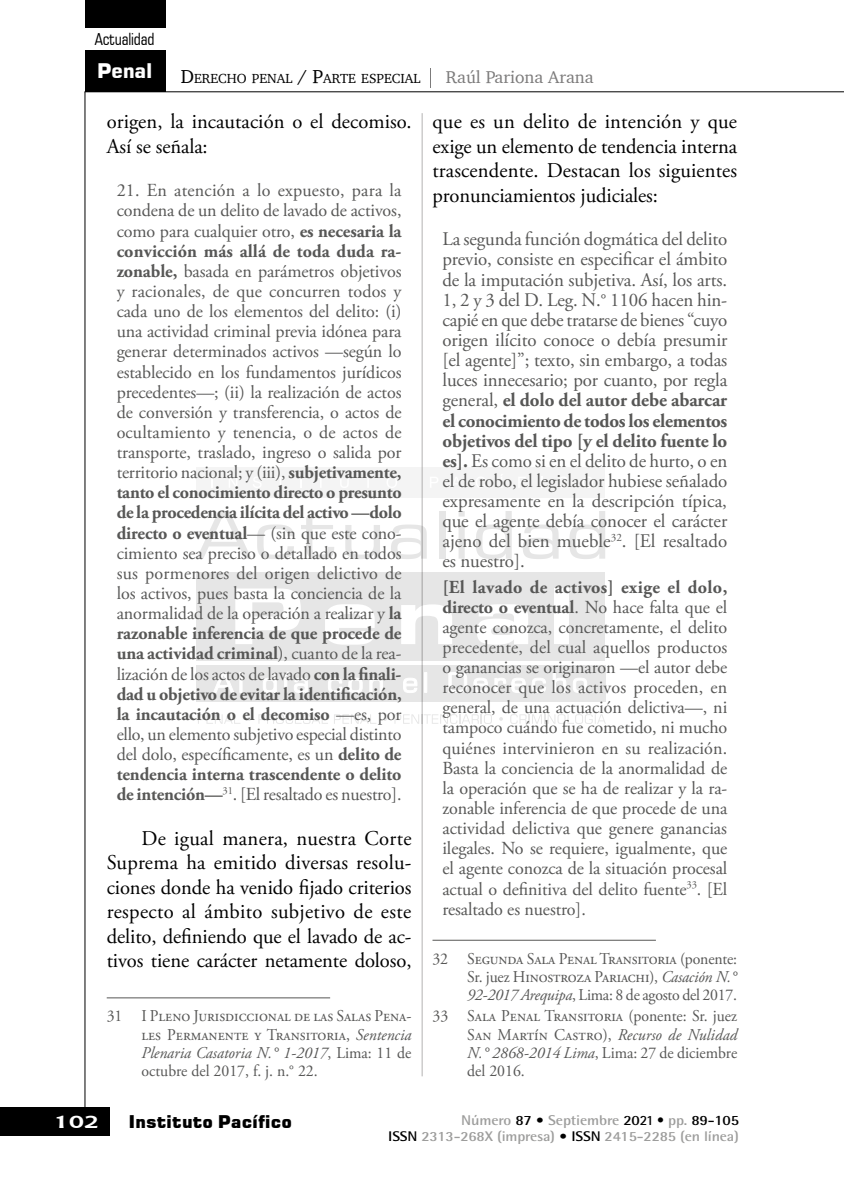
<style>
.page{position:relative;width:844px;height:1191px;background:#fff}
.page>*{position:absolute;margin:0;border:0;box-sizing:border-box;transform-origin:0 0}
.t1{font:21px/24.5px "Adobe Garamond Pro";color:#000;text-align:justify}
.t2{font:700 20.12px "Square 721 BT";letter-spacing:-.01em;color:#fff}
.t3{font:19.25px/20.1px "Adobe Garamond Pro";letter-spacing:-.005em;color:#575756;text-align:justify}
.t4{font:18.38px/20.1px "Adobe Garamond Pro";letter-spacing:-.005em;color:#575756;text-align:justify}
.t5{font:17.5px "Square 721 Blk";color:#000}
.t6{font:17.5px "Charter";color:#7c7b7b}
.t7{font:700 17.5px "Chianti BT";color:#fff;scale:1.45 1}
.t8{font:condensed 16.62px "Square 721 BT";letter-spacing:-.01em;color:#000}
.t9{font:16.45px/18.4px "Adobe Garamond Pro";color:#575756;text-align:justify;scale:.96 1}
.t10{font:700 14.17px "Rotis Semi Sans Std";letter-spacing:-.01em;color:#9d9d9c;scale:1.1 1}
.t11{font:700 14px "Rotis Semi Sans Std";letter-spacing:-.01em;color:#9d9d9c;scale:1.1 1}
.t12{font:13.47px "Charter";color:#000}
.s1{font-size:19.25px}
.s2{font-weight:700}
.s3{font-style:italic}
.s4{font-size:18.38px}
.s5{color:#000}
.s6{font-family:"Rotis Sans Serif Std";color:#000}
</style>
<div class="page">
<div style="left:0;top:1107px;width:109px;height:29px;background:#000"></div>
<hr style="left:84px;top:92px;width:1px;height:1015px;background:#000">
<hr style="left:84px;top:91px;width:759px;height:1px;background:#000">
<div style="left:85px;top:51px;width:80px;height:41px;background:#000"></div>
<div style="left:85px;top:0;width:80px;height:27px;background:#000"></div>
<hr style="left:421px;top:113px;width:1px;height:963px;background:#b3b2b2">
<svg style="left:430px;top:68px;width:1px;height:20px"></svg>
<svg style="left:198px;top:714px;width:42px;height:10px"></svg>
<svg style="left:247px;top:717px;width:4px;height:4px"></svg>
<svg style="left:258px;top:714px;width:70px;height:10px"></svg>
<svg style="left:334px;top:714px;width:42px;height:10px"></svg>
<svg style="left:383px;top:717px;width:4px;height:4px"></svg>
<svg style="left:394px;top:714px;width:98px;height:10px"></svg>
<svg style="left:499px;top:717px;width:4px;height:4px"></svg>
<svg style="left:510px;top:712px;width:95px;height:12px"></svg>
<svg style="left:197px;top:511px;width:54px;height:47px"></svg>
<svg style="left:257px;top:524px;width:37px;height:35px"></svg>
<svg style="left:301px;top:517px;width:33px;height:42px"></svg>
<svg style="left:345px;top:525px;width:35px;height:34px"></svg>
<svg style="left:391px;top:524px;width:35px;height:35px"></svg>
<div style="left:439px;top:511px;width:6px;height:47px;background:#e6e6e6"></div>
<svg style="left:458px;top:511px;width:6px;height:47px"></svg>
<svg style="left:476px;top:511px;width:35px;height:48px"></svg>
<svg style="left:523px;top:524px;width:35px;height:35px"></svg>
<svg style="left:569px;top:511px;width:36px;height:48px"></svg>
<div style="left:196px;top:573px;width:409px;height:88px;background:#e6e6e6"></div>
<div style="left:196px;top:467px;width:409px;height:30px;background:#f4f4f4"></div>
<svg style="left:235px;top:588px;width:66px;height:56px"></svg>
<svg style="left:325px;top:604px;width:49px;height:40px"></svg>
<svg style="left:401px;top:604px;width:51px;height:40px"></svg>
<svg style="left:477px;top:604px;width:51px;height:40px"></svg>
<div style="left:554px;top:588px;width:15px;height:56px;background:#fff"></div>
<svg style="left:211px;top:477px;width:2px;height:11px"></svg>
<svg style="left:229px;top:477px;width:8px;height:10px"></svg>
<svg style="left:277px;top:477px;width:7px;height:10px"></svg>
<svg style="left:430px;top:477px;width:8px;height:10px"></svg>
<div style="left:196px;top:665px;width:409px;height:37px;background:#e6e6e6"></div>
<svg style="left:213px;top:672px;width:21px;height:20px"></svg>
<hr style="left:240px;top:672px;width:2px;height:20px;background:#fff">
<svg style="left:263px;top:672px;width:13px;height:21px"></svg>
<svg style="left:283px;top:672px;width:24px;height:21px"></svg>
<svg style="left:328px;top:678px;width:14px;height:15px"></svg>
<svg style="left:348px;top:678px;width:14px;height:15px"></svg>
<svg style="left:369px;top:678px;width:13px;height:14px"></svg>
<svg style="left:403px;top:678px;width:14px;height:15px"></svg>
<hr style="left:424px;top:672px;width:3px;height:20px;background:#fff">
<svg style="left:448px;top:672px;width:19px;height:20px"></svg>
<svg style="left:473px;top:678px;width:14px;height:15px"></svg>
<svg style="left:494px;top:678px;width:31px;height:15px"></svg>
<svg style="left:532px;top:678px;width:13px;height:15px"></svg>
<svg style="left:553px;top:672px;width:13px;height:20px"></svg>
<svg style="left:573px;top:678px;width:13px;height:15px"></svg>
<hr style="left:107px;top:997px;width:223px;height:1px;background:#575756">
<hr style="left:432px;top:940px;width:223px;height:1px;background:#575756">
<p class="t8" style="left:95px;top:29px;width:61px">Actualidad</p>
<p class="t2" style="left:97px;top:59px;width:57px">Penal</p>
<p class="t12" style="left:181px;top:67px;width:241px"><span class="s1">D</span>ERECHO PENAL <span class="s1">/ P</span>ARTE ESPECIAL</p>
<p class="t1" style="left:107px;top:110px;width:306px">origen, la incautación o el decomiso.<br>Así se señala:</p>
<p class="t4" style="left:117px;top:181px;width:286px">21. En atención a lo expuesto, para la condena de un delito de lavado de activos, como para cualquier otro, <span class="s2">es necesaria la convicción más allá de toda duda ra&shy;zonable,</span> basada en parámetros objetivos y racionales, de que concurren todos y cada uno de los elementos del delito: (i) una actividad criminal previa idónea para generar determinados activos —según lo establecido en los fundamentos jurídicos precedentes—; (ii) la realización de actos de conversión y transferencia, o actos de ocultamiento y tenencia, o de actos de transporte, traslado, ingreso o salida por territorio nacional; y (iii), <span class="s2">subjetivamente, tanto el conocimiento directo o presunto de la procedencia ilícita del activo —dolo directo o eventual</span>— (sin que este cono&shy;cimiento sea preciso o detallado en todos sus pormenores del origen delictivo de los activos, pues basta la conciencia de la anormalidad de la operación a realizar y <span class="s2">la razonable inferencia de que procede de una actividad criminal</span>), cuanto de la rea&shy;lización de los actos de lavado <span class="s2">con la finali&shy;dad u objetivo de evitar la identificación, la incautación o el decomiso</span> —es, por ello, un elemento subjetivo especial distinto del dolo, específicamente, es un <span class="s2">delito de tendencia interna trascendente o delito de intención—</span><sup>31</sup>. [El resaltado es nuestro].</p>
<p class="t1" style="left:107px;top:826px;width:306px;text-indent:35px">De igual manera, nuestra Corte Suprema ha emitido diversas resolu&shy;ciones donde ha venido fijado criterios respecto al ámbito subjetivo de este delito, definiendo que el lavado de ac&shy;tivos tiene carácter netamente doloso,</p>
<p class="t9" style="left:141px;top:1007px;width:283px;text-indent:-35px">31 I Pleno Jurisdiccional de las Salas Pena&shy;les Permanente y Transitoria, <span class="s3">Sentencia Plenaria Casatoria N.° 1-2017</span>, Lima: 11 de octubre del 2017, f. j. n.° 22.</p>
<p class="t6" style="left:445px;top:62px;width:149px">Raúl Pariona Arana</p>
<p class="t1" style="left:432px;top:110px;width:306px">que es un delito de intención y que exige un elemento de tendencia interna trascendente. Destacan los siguientes pronunciamientos judiciales:</p>
<p class="t3" style="left:442px;top:230px;width:286px">La segunda función dogmática del delito previo, consiste en especificar el ámbito de la imputación subjetiva. Así, los arts.<br>1, 2 y 3 del D. Leg. N.<span class="s4">°</span> 1106 hacen hin&shy;capié en que debe tratarse de bienes “cuyo origen ilícito conoce o debía presumir [el agente]”; texto, sin embargo, a todas luces innecesario; por cuanto, por regla general, <span class="s2">el dolo del autor debe abarcar el conocimiento de todos los elementos objetivos del tipo [y el delito fuente lo es].</span> Es como si en el delito de hurto, o en el de robo, el legislador hubiese señalado expresamente en la descripción típica, que el agente debía conocer el carácter ajeno del bien mueble<sup>32</sup>. [El resaltado es nuestro].</p>
<p class="t4" style="left:442px;top:577px;width:286px"><span class="s2">[El lavado de activos] exige el dolo, directo o eventual</span>. No hace falta que el agente conozca, concretamente, el delito precedente, del cual aquellos productos o ganancias se originaron —el autor debe reconocer que los activos proceden, en general, de una actuación delictiva—, ni tampoco cuándo fue cometido, ni mucho quiénes intervinieron en su realización.<br>Basta la conciencia de la anormalidad de la operación que se ha de realizar y la ra&shy;zonable inferencia de que procede de una actividad delictiva que genere ganancias ilegales. No se requiere, igualmente, que el agente conozca de la situación procesal actual o definitiva del delito fuente<sup>33</sup>. [El resaltado es nuestro].</p>
<p class="t9" style="left:467px;top:949px;width:283px;text-indent:-35px">32 Segunda Sala Penal Transitoria (ponente:<br>Sr. juez Hinostroza Pariachi), <span class="s3">Casación N.° 92-2017 Arequipa</span>, Lima: 8 de agosto del 2017.</p>
<p class="t9" style="left:467px;top:1007px;width:283px;text-indent:-35px">33 Sala Penal Transitoria (ponente: Sr. juez San Martín Castro), <span class="s3">Recurso de Nulidad N.° 2868-2014 Lima</span>, Lima: 27 de diciembre del 2016.</p>
<p class="t7" style="left:53px;top:1109px;width:33px">102</p>
<p class="t5" style="left:128px;top:1111px;width:165px">Instituto Pacífico</p>
<p class="t10" style="left:461px;top:1111px;width:254px">Número <span class="s5">87 •</span> Septiembre <span class="s5">20</span><span class="s6">21 •</span> pp. <span class="s5">89-105</span></p>
<p class="t11" style="left:388px;top:1127px;width:320px"><span class="s5">ISSN</span> 2313-268X (impresa) <span class="s5">• ISSN</span> 2415-2285 (en línea)</p>
</div>
